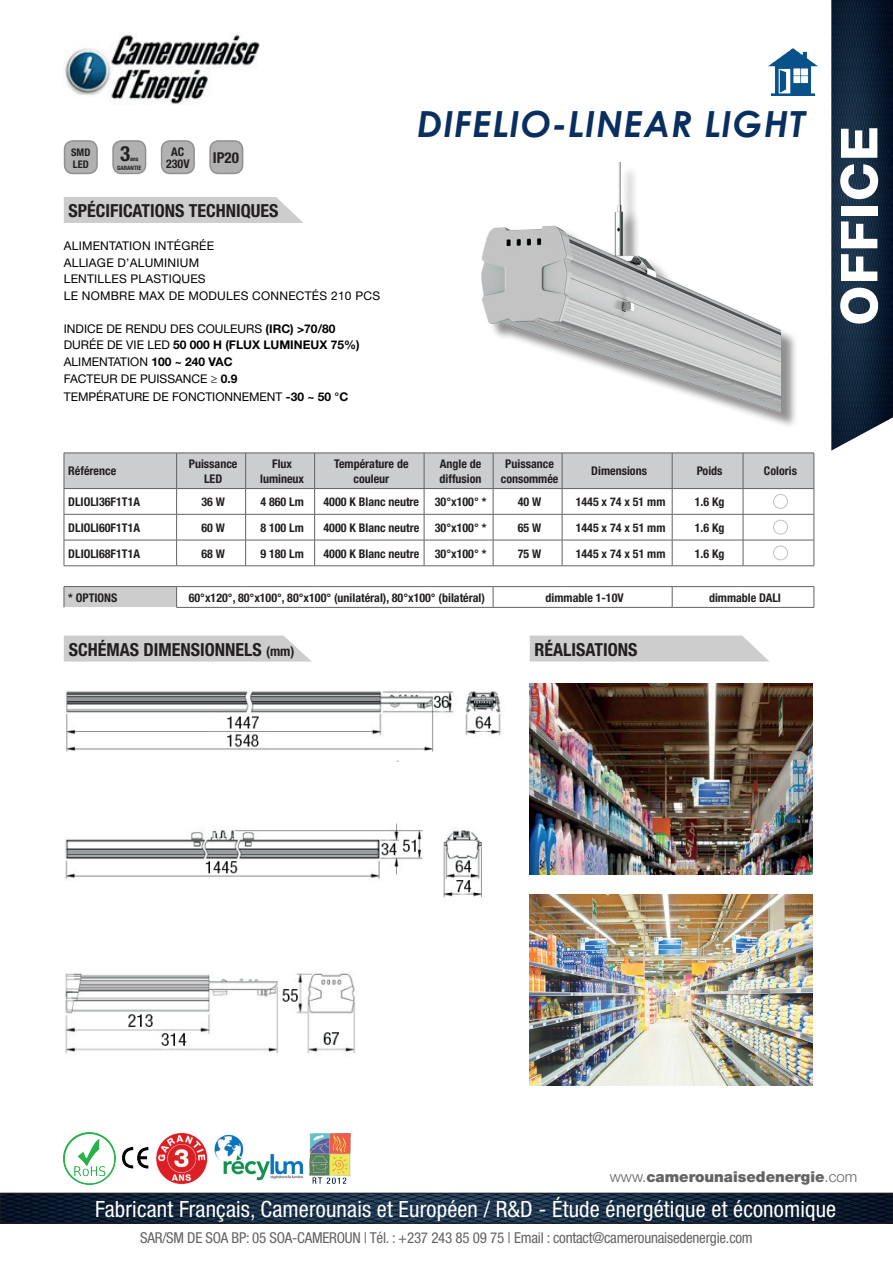
<style>
.page{position:relative;width:893px;height:1263px;background:#fff}
.page>*{position:absolute;margin:0;border:0;box-sizing:border-box;transform-origin:0 0}
.t1{font:800 51px "Helvetica Neue";letter-spacing:.03em;color:#fff}
.t2{font:italic 700 36px "Century Gothic";letter-spacing:.03em;color:#082f5f}
.t3{font:condensed 22.5px "Helvetica Neue";letter-spacing:.005em;color:#fff}
.t4{font:700 condensed 21px "Helvetica Neue";color:#231f20}
.t5{font:700 condensed 18px "Helvetica Neue";color:#231f20}
.t6{font:condensed 15px "Helvetica Neue";letter-spacing:-.015em;color:#636366}
.t7{font:900 15px "Helvetica Neue";color:#636366}
.t8{font:700 condensed 15px "Helvetica Neue";color:#231f20}
.t9{font:700 condensed 12px/14.4px "Helvetica Neue";color:#231f20;text-align:center}
.t10{font:12px/16.5px "Helvetica Neue";color:#000002}
.t11{font:12px/16.5px "Helvetica Neue";letter-spacing:.02em;color:#000002}
.t12{font:12px "Helvetica Neue";letter-spacing:.02em;color:#000001}
.t13{font:700 condensed 10.5px/12px "Helvetica Neue";color:#231f20}
.t14{font:700 condensed 6px/9px "Helvetica Neue";color:#231f20}
.s1{font-weight:700}
.s2{font-size:13.5px}
.s3{font-weight:300}
</style>
<div class="page">
<img style="left:831px;top:0;width:62px;height:451px">
<img style="left:769px;top:48px;width:49px;height:48px">
<div style="left:162px;top:141px;width:32px;height:32px;background:#b1b1b2;border-radius:9px"></div>
<div style="left:161px;top:140px;width:34px;height:34px;border:2px solid #231f20;border-radius:9px"></div>
<div style="left:65px;top:141px;width:32px;height:32px;background:#b1b1b2;border-radius:9px"></div>
<div style="left:64px;top:140px;width:34px;height:34px;border:2px solid #231f20;border-radius:9px"></div>
<div style="left:113px;top:141px;width:33px;height:32px;background:#b1b1b2;border-radius:9px"></div>
<div style="left:112px;top:140px;width:34px;height:34px;border:2px solid #231f20;border-radius:9px"></div>
<div style="left:210px;top:141px;width:33px;height:32px;background:#b1b1b2;border-radius:9px"></div>
<div style="left:209px;top:140px;width:34px;height:34px;border:2px solid #231f20;border-radius:9px"></div>
<div style="left:64px;top:587px;width:113px;height:20px;background:#cccdcc"></div>
<hr style="left:64px;top:586px;width:113px;height:1px;background:#636366">
<svg style="left:64px;top:587px;width:1px;height:20px"></svg>
<svg style="left:64px;top:453px;width:751px;height:113px"></svg>
<hr style="left:64px;top:565px;width:113px;height:1px;background:#636366">
<hr style="left:177px;top:565px;width:69px;height:1px;background:#636366">
<hr style="left:246px;top:565px;width:69px;height:1px;background:#636366">
<hr style="left:315px;top:565px;width:109px;height:1px;background:#636366">
<hr style="left:424px;top:565px;width:69px;height:1px;background:#636366">
<hr style="left:493px;top:565px;width:69px;height:1px;background:#636366">
<hr style="left:562px;top:565px;width:110px;height:1px;background:#636366">
<hr style="left:672px;top:565px;width:71px;height:1px;background:#636366">
<hr style="left:743px;top:565px;width:71px;height:1px;background:#636366">
<svg style="left:176px;top:587px;width:1px;height:20px"></svg>
<hr style="left:176px;top:607px;width:70px;height:1px;background:#636366">
<hr style="left:246px;top:607px;width:69px;height:1px;background:#636366">
<hr style="left:315px;top:607px;width:109px;height:1px;background:#636366">
<hr style="left:424px;top:607px;width:69px;height:1px;background:#636366">
<hr style="left:177px;top:586px;width:69px;height:1px;background:#636366">
<hr style="left:246px;top:586px;width:69px;height:1px;background:#636366">
<hr style="left:315px;top:586px;width:109px;height:1px;background:#636366">
<hr style="left:424px;top:586px;width:69px;height:1px;background:#636366">
<hr style="left:493px;top:586px;width:69px;height:1px;background:#636366">
<svg style="left:493px;top:587px;width:1px;height:20px"></svg>
<hr style="left:562px;top:586px;width:110px;height:1px;background:#636366">
<hr style="left:672px;top:586px;width:71px;height:1px;background:#636366">
<svg style="left:672px;top:587px;width:1px;height:20px"></svg>
<hr style="left:743px;top:586px;width:71px;height:1px;background:#636366">
<svg style="left:814px;top:587px;width:1px;height:20px"></svg>
<hr style="left:493px;top:607px;width:69px;height:1px;background:#636366">
<hr style="left:562px;top:607px;width:110px;height:1px;background:#636366">
<hr style="left:672px;top:607px;width:71px;height:1px;background:#636366">
<hr style="left:743px;top:607px;width:71px;height:1px;background:#636366">
<div style="left:773px;top:494px;width:14px;height:14px;background:#fff;border-radius:50%"></div>
<div style="left:773px;top:494px;width:15px;height:15px;border:1px solid #636366;border-radius:50%"></div>
<div style="left:773px;top:520px;width:14px;height:14px;background:#fff;border-radius:50%"></div>
<div style="left:773px;top:520px;width:15px;height:14px;border:1px solid #636366;border-radius:50%"></div>
<div style="left:773px;top:546px;width:14px;height:14px;background:#fff;border-radius:50%"></div>
<div style="left:773px;top:546px;width:15px;height:14px;border:1px solid #636366;border-radius:50%"></div>
<div style="left:64px;top:197px;width:239px;height:26px;background:#cccdcc"></div>
<div style="left:530px;top:636px;width:239px;height:25px;background:#cccdcc"></div>
<img style="left:530px;top:895px;width:283px;height:191px">
<img style="left:530px;top:683px;width:283px;height:191px">
<div style="left:64px;top:636px;width:247px;height:25px;background:#cccdcc"></div>
<div style="left:484px;top:165px;width:314px;height:264px;background:#231f20;opacity:.5"></div>
<img style="left:482px;top:162px;width:299px;height:250px">
<img style="left:64px;top:690px;width:437px;height:71px">
<img style="left:65px;top:823px;width:417px;height:75px">
<img style="left:65px;top:973px;width:291px;height:81px">
<img style="left:64px;top:32px;width:195px;height:73px">
<img style="left:2px;top:1195px;width:889px;height:26px">
<div style="left:0;top:1193px;width:893px;height:30px;border:1px solid #231f20"></div>
<img style="left:122px;top:1147px;width:27px;height:22px">
<img style="left:214px;top:1134px;width:90px;height:47px">
<img style="left:156px;top:1132px;width:52px;height:52px">
<img style="left:310px;top:1133px;width:40px;height:50px">
<img style="left:64px;top:1132px;width:52px;height:52px">
<p class="t13" style="left:71px;top:146px;width:21px">SMD<br>LED</p>
<h3 class="t4" style="left:120px;top:141px;width:12px">3</h3>
<p class="t9" style="left:166px;top:146px;width:25px;line-height:12px">AC<br>230V</p>
<p class="t14" style="left:117px;top:155px;width:26px;text-indent:13px">ans<br>GARANTIE</p>
<p class="t8" style="left:213px;top:149px;width:28px">IP20</p>
<h3 class="t5" style="left:69px;top:200px;width:211px">SPÉCIFICATIONS TECHNIQUES</h3>
<p class="t11" style="left:64px;top:238px;width:152px">ALIMENTATION INTÉGRÉE</p>
<p class="t12" style="left:64px;top:256px;width:137px">ALLIAGE D’ALUMINIUM</p>
<p class="t11" style="left:64px;top:271px;width:318px">LENTILLES PLASTIQUES<br>LE NOMBRE MAX DE MODULES CONNECTÉS 210 PCS</p>
<p class="t10" style="left:64px;top:320px;width:297px">INDICE DE RENDU DES COULEURS <span class="s1">(IRC) &gt;70/80<br></span>DURÉE DE VIE LED <span class="s1">50 000 H (FLUX LUMINEUX 75%)<br></span>ALIMENTATION <span class="s1">100 ~ 240 VAC<br></span>FACTEUR DE PUISSANCE ≥ <span class="s1">0.9</span></p>
<p class="t10" style="left:64px;top:388px;width:286px">TEMPÉRATURE DE FONCTIONNEMENT <span class="s1">-30 ~ 50 °C</span></p>
<h2 class="t2" style="left:417px;top:97px;width:389px">DIFELIO-LINEAR LIGHT</h2>
<p class="t9" style="left:68px;top:464px;width:49px">Référence</p>
<p class="t9" style="left:189px;top:457px;width:50px">Puissance<br>LED</p>
<p class="t9" style="left:260px;top:457px;width:45px">Flux lumineux</p>
<p class="t9" style="left:334px;top:457px;width:76px">Température de couleur</p>
<p class="t9" style="left:440px;top:457px;width:43px;text-align:left">Angle de diffusion</p>
<p class="t9" style="left:501px;top:457px;width:59px">Puissance consommée</p>
<p class="t9" style="left:591px;top:464px;width:57px">Dimensions</p>
<p class="t9" style="left:697px;top:464px;width:27px">Poids</p>
<p class="t9" style="left:764px;top:464px;width:35px">Coloris</p>
<p class="t9" style="left:68px;top:494px;width:73px">DLIOLI36F1T1A</p>
<p class="t9" style="left:201px;top:494px;width:25px">36 W</p>
<p class="t9" style="left:260px;top:494px;width:45px">4 860 Lm</p>
<p class="t9" style="left:324px;top:494px;width:97px">4000 K Blanc neutre</p>
<p class="t9" style="left:435px;top:494px;width:53px">30°x100° *</p>
<p class="t9" style="left:518px;top:494px;width:25px">40 W</p>
<p class="t9" style="left:576px;top:494px;width:91px">1445 x 74 x 51 mm</p>
<p class="t9" style="left:695px;top:494px;width:31px">1.6 Kg</p>
<p class="t9" style="left:68px;top:520px;width:73px">DLIOLI60F1T1A</p>
<p class="t9" style="left:201px;top:520px;width:25px">60 W</p>
<p class="t9" style="left:260px;top:520px;width:45px">8 100 Lm</p>
<p class="t9" style="left:324px;top:520px;width:97px">4000 K Blanc neutre</p>
<p class="t9" style="left:435px;top:520px;width:53px">30°x100° *</p>
<p class="t9" style="left:518px;top:520px;width:25px">65 W</p>
<p class="t9" style="left:576px;top:520px;width:91px">1445 x 74 x 51 mm</p>
<p class="t9" style="left:695px;top:520px;width:31px">1.6 Kg</p>
<p class="t9" style="left:68px;top:546px;width:73px">DLIOLI68F1T1A</p>
<p class="t9" style="left:201px;top:546px;width:25px">68 W</p>
<p class="t9" style="left:260px;top:546px;width:45px">9 180 Lm</p>
<p class="t9" style="left:324px;top:546px;width:97px">4000 K Blanc neutre</p>
<p class="t9" style="left:435px;top:546px;width:53px">30°x100° *</p>
<p class="t9" style="left:518px;top:546px;width:25px">75 W</p>
<p class="t9" style="left:576px;top:546px;width:91px">1445 x 74 x 51 mm</p>
<p class="t9" style="left:695px;top:546px;width:31px">1.6 Kg</p>
<p class="t9" style="left:68px;top:590px;width:51px">* OPTIONS</p>
<p class="t9" style="left:189px;top:590px;width:298px">60°x120°, 80°x100°, 80°x100° (unilatéral), 80°x100° (bilatéral)</p>
<p class="t9" style="left:546px;top:590px;width:80px">dimmable 1-10V</p>
<p class="t9" style="left:709px;top:590px;width:73px">dimmable DALI</p>
<h3 class="t5" style="left:69px;top:638px;width:227px">SCHÉMAS DIMENSIONNELS <span class="s2">(mm)</span></h3>
<h3 class="t5" style="left:535px;top:638px;width:104px">RÉALISATIONS</h3>
<h1 class="t1" style="left:829px;top:325px;width:201px;rotate:-90deg">OFFICE</h1>
<p class="t7" style="left:610px;top:1168px;width:249px"><span class="s3">www.</span>camerounaisedenergie<span class="s3">.com</span></p>
<h3 class="t3" style="left:95px;top:1196px;width:743px">Fabricant Français, Camerounais et Européen / R&amp;D - Étude énergétique et économique</h3>
<p class="t6" style="left:140px;top:1229px;width:614px">SAR/SM DE SOA BP: 05 SOA-CAMEROUN | Tél. : +237 243 85 09 75 | Email : contact@camerounaisedenergie.com</p>
</div>
